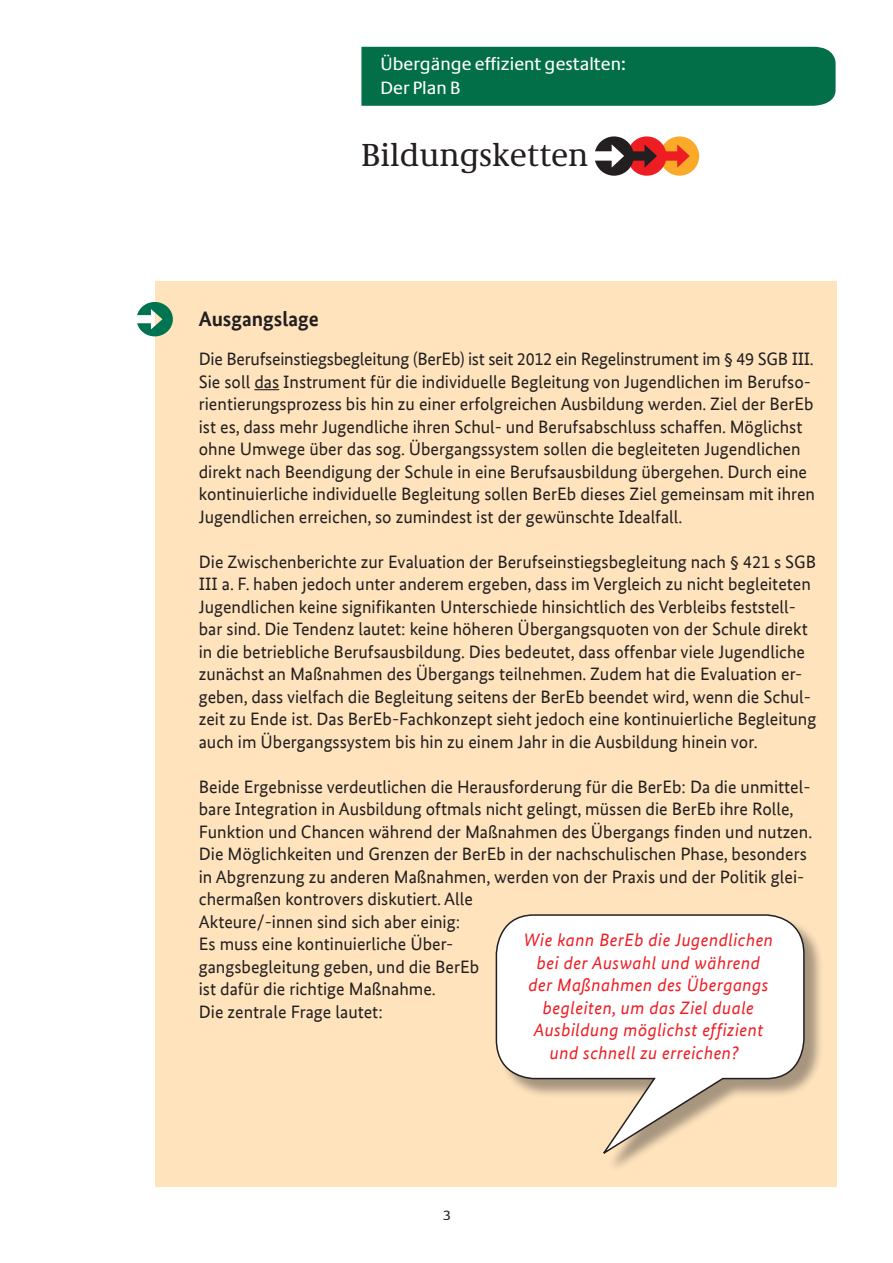
<style>
.page{position:relative;width:893px;height:1263px;background:#fff}
.page>*{position:absolute;margin:0;border:0;box-sizing:border-box;transform-origin:0 0}
.t1{font:33px "Neue Demos";color:#231f20}
.t2{font:700 21px "Bundes Sans Office";color:#231f20}
.t3{font:18.45px/24px "Neue Praxis";color:#fff}
.t4{font:18px/22.5px "Bundes Sans Office";color:#231f20}
.t5{font:italic 18px/22.5px "Bundes Sans Office";letter-spacing:.025em;color:#ee1d23;text-align:center}
.t6{font:13.95px "Neue Praxis";color:#231f20}
</style>
<div class="page">
<div style="left:361px;top:47px;width:475px;height:59px;background:#026f48"></div>
<div style="left:660px;top:136px;width:39px;height:40px;background:#faa928;border-radius:50%"></div>
<svg style="left:595px;top:136px;width:95px;height:40px"></svg>
<div style="left:155px;top:281px;width:681px;height:905px;background:#fee3bd"></div>
<svg style="left:254px;top:389px;width:25px;height:1px"></svg>
<svg style="left:137px;top:302px;width:36px;height:34px"></svg>
<div style="left:498px;top:916px;width:325px;height:256px;background:#231f20;opacity:.4"></div>
<svg style="left:495px;top:914px;width:310px;height:244px"></svg>
<p class="t3" style="left:381px;top:51px;width:247px">Übergänge effizient gestalten:<br>Der Plan B</p>
<h1 class="t1" style="left:361px;top:135px;width:229px">Bildungsketten</h1>
<p class="t2" style="left:199px;top:306px;width:121px">Ausgangslage</p>
<p class="t4" style="left:199px;top:348px;width:618px">Die Berufseinstiegsbegleitung (BerEb) ist seit 2012 ein Regelinstrument im § 49 SGB III.<br>Sie soll das Instrument für die individuelle Begleitung von Jugendlichen im Berufso&shy;rientierungsprozess bis hin zu einer erfolgreichen Ausbildung werden. Ziel der BerEb ist es, dass mehr Jugendliche ihren Schul- und Berufsabschluss schaffen. Möglichst ohne Umwege über das sog. Übergangssystem sollen die begleiteten Jugendlichen direkt nach Beendigung der Schule in eine Berufsausbildung übergehen. Durch eine kontinuierliche individuelle Begleitung sollen BerEb dieses Ziel gemeinsam mit ihren Jugendlichen erreichen, so zumindest ist der gewünschte Idealfall.</p>
<p class="t4" style="left:199px;top:550px;width:619px">Die Zwischenberichte zur Evaluation der Berufseinstiegsbegleitung nach § 421 s SGB III a. F. haben jedoch unter anderem ergeben, dass im Vergleich zu nicht begleiteten Jugendlichen keine signifikanten Unterschiede hinsichtlich des Verbleibs feststell&shy;bar sind. Die Tendenz lautet: keine höheren Übergangsquoten von der Schule direkt in die betriebliche Berufsausbildung. Dies bedeutet, dass offenbar viele Jugendliche zunächst an Maßnahmen des Übergangs teilnehmen. Zudem hat die Evaluation er&shy;geben, dass vielfach die Begleitung seitens der BerEb beendet wird, wenn die Schul&shy;zeit zu Ende ist. Das BerEb-Fachkonzept sieht jedoch eine kontinuierliche Begleitung auch im Übergangssystem bis hin zu einem Jahr in die Ausbildung hinein vor.</p>
<p class="t4" style="left:199px;top:775px;width:615px">Beide Ergebnisse verdeutlichen die Herausforderung für die BerEb: Da die unmittel&shy;bare Integration in Ausbildung oftmals nicht gelingt, müssen die BerEb ihre Rolle, Funktion und Chancen während der Maßnahmen des Übergangs finden und nutzen.<br>Die Möglichkeiten und Grenzen der BerEb in der nachschulischen Phase, besonders in Abgrenzung zu anderen Maßnahmen, werden von der Praxis und der Politik glei&shy;chermaßen kontrovers diskutiert. Alle<br>Akteure/-innen sind sich aber einig:<br>Es muss eine kontinuierliche Über-<br>gangsbegleitung geben, und die BerEb<br>ist dafür die richtige Maßnahme.<br>Die zentrale Frage lautet:</p>
<p class="t5" style="left:524px;top:929px;width:251px">Wie kann BerEb die Jugendlichen bei der Auswahl und während der Maßnahmen des Übergangs begleiten, um das Ziel duale<br>Ausbildung möglichst effizient und schnell zu erreichen?</p>
<p class="t6" style="left:444px;top:1207px;width:9px">3</p>
</div>
